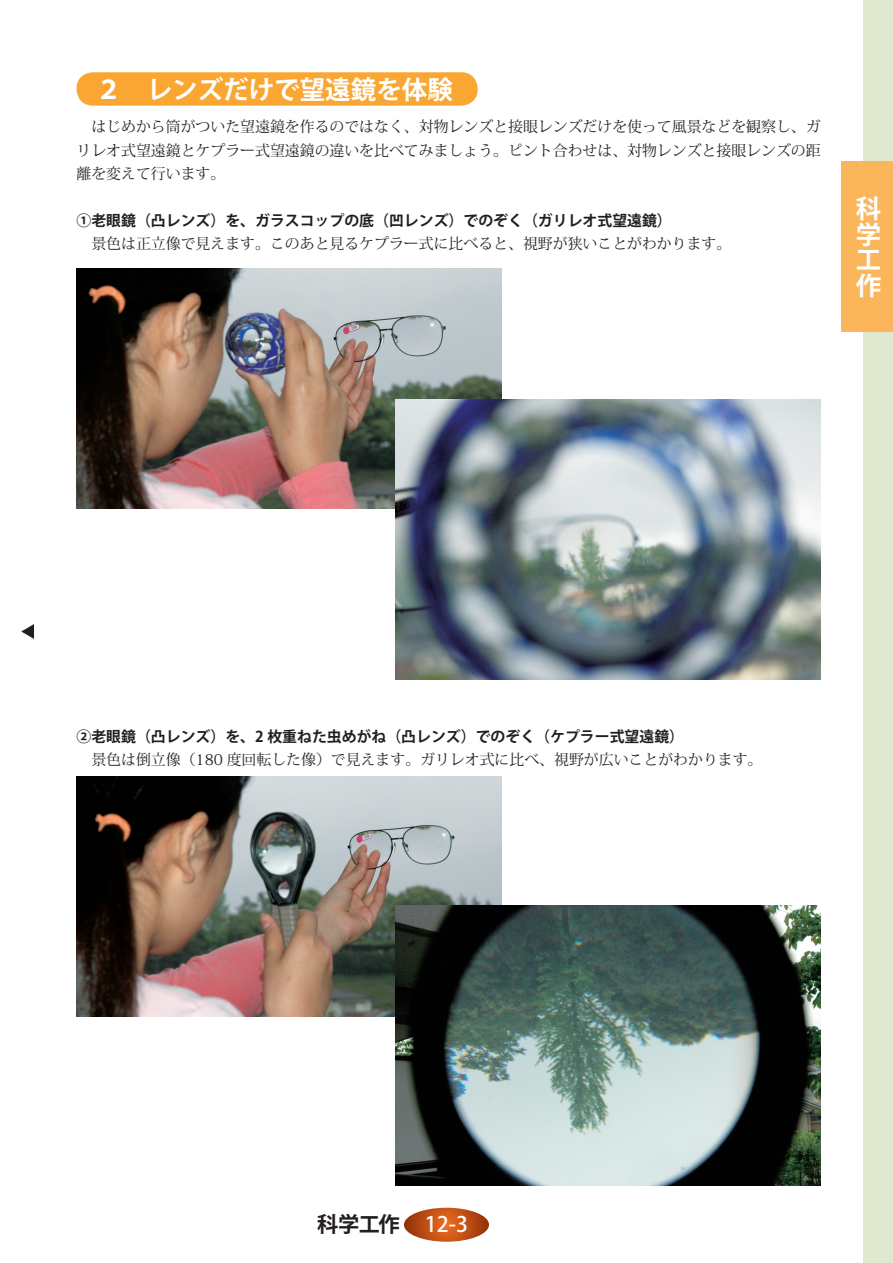
<style>
.page{position:relative;width:893px;height:1263px;background:#fff}
.page>*{position:absolute;margin:0;border:0;box-sizing:border-box;transform-origin:0 0}
.t1{font:700 25.5px/25.5px "Koz Go Std";color:#fff;text-align:justify}
.t2{font:700 21.3px "Koz Go Std";color:#231f20}
.t3{font:14.85px/23.4px "Koz Min Std";color:#231f20;text-align:justify}
.t4{font:700 14.85px "Koz Go Std";color:#231f20}
.s1{font-weight:500;color:#fff}
</style>
<div class="page">
<div style="left:863px;top:0;width:30px;height:1263px;background:#e1e8d0"></div>
<div style="left:842px;top:162px;width:51px;height:170px;background:#fbb65c"></div>
<svg style="left:404px;top:1208px;width:85px;height:34px;background:#c15218"></svg>
<svg style="left:21px;top:624px;width:13px;height:15px"></svg>
<div style="left:77px;top:72px;width:401px;height:34px;background:#faa633;border-radius:17px"></div>
<img style="left:77px;top:269px;width:425px;height:240px">
<img style="left:395px;top:400px;width:426px;height:280px">
<img style="left:77px;top:776px;width:425px;height:240px">
<img style="left:395px;top:905px;width:426px;height:281px">
<h1 class="t1" style="left:96px;top:78px;width:359px">２　レンズだけで望遠鏡を体験</h1>
<p class="t3" style="left:77px;top:115px;width:746px">　はじめから筒がついた望遠鏡を作るのではなく、対物レンズと接眼レンズだけを使って風景などを観察し、ガリレオ式望遠鏡とケプラー式望遠鏡の違いを比べてみましょう。ピント合わせは、対物レンズと接眼レンズの距離を変えて行います。</p>
<p class="t4" style="left:77px;top:211px;width:597px">①老眼鏡（凸レンズ）を、ガラスコップの底（凹レンズ）でのぞく（ガリレオ式望遠鏡）</p>
<p class="t3" style="left:77px;top:232px;width:656px">　景色は正立像で見えます。このあと見るケプラー式に比べると、視野が狭いことがわかります。</p>
<h1 class="t1" style="left:856px;top:198px;width:26px">科学工作</h1>
<p class="t4" style="left:77px;top:727px;width:609px">②老眼鏡（凸レンズ）を、2 枚重ねた虫めがね（凸レンズ）でのぞく（ケプラー式望遠鏡）</p>
<p class="t3" style="left:77px;top:748px;width:687px">　景色は倒立像（180 度回転した像）で見えます。ガリレオ式に比べ、視野が広いことがわかります。</p>
<h2 class="t2" style="left:317px;top:1210px;width:152px">科学工作 <span class="s1">12-3</span></h2>
</div>
